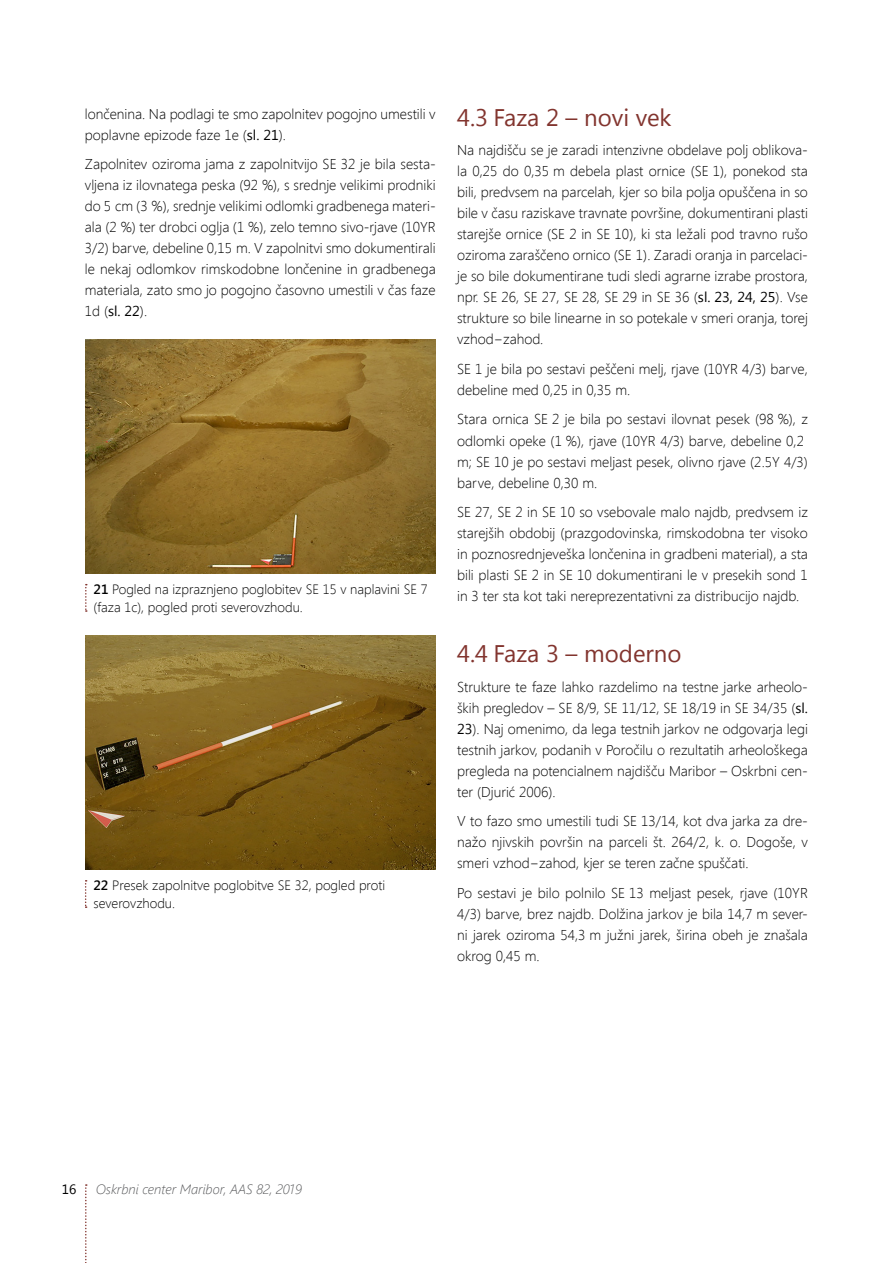
<style>
.page{position:relative;width:893px;height:1263px;background:#fff}
.page>*{position:absolute;margin:0;border:0;box-sizing:border-box;transform-origin:0 0}
.t1{font:24px "Segoe UI";color:#82342e}
.t2{font:300 14.25px/21px "Segoe UI";color:#000;text-align:justify}
.t3{font:300 13.5px/18px "Segoe UI";color:#000}
.t4{font:italic 300 13.5px "Segoe UI";color:#58595b}
.t5{font:13.5px "Segoe UI";color:#000}
.s1{font-weight:400}
.s2{font-weight:600}
</style>
<div class="page">
<svg style="left:85px;top:1184px;width:2px;height:79px"></svg>
<img style="left:85px;top:339px;width:351px;height:234px">
<img style="left:85px;top:635px;width:351px;height:234px">
<svg style="left:85px;top:584px;width:2px;height:28px"></svg>
<svg style="left:85px;top:880px;width:2px;height:28px"></svg>
<p class="t2" style="left:85px;top:103px;width:352px">lončenina. Na podlagi te smo zapolnitev pogojno umestili v poplavne epizode faze 1e (<span class="s1">sl. 21</span>).</p>
<p class="t2" style="left:85px;top:153px;width:352px">Zapolnitev oziroma jama z zapolnitvijo SE 32 je bila sesta&shy;vljena iz ilovnatega peska (92 %), s srednje velikimi prodniki do 5 cm (3 %), srednje velikimi odlomki gradbenega materi&shy;ala (2 %) ter drobci oglja (1 %), zelo temno sivo-rjave (10YR 3/2) barve, debeline 0,15 m. V zapolnitvi smo dokumentirali le nekaj odlomkov rimskodobne lončenine in gradbenega materiala, zato smo jo pogojno časovno umestili v čas faze 1d (<span class="s1">sl. 22</span>).</p>
<p class="t3" style="left:94px;top:579px;width:336px"><span class="s2">21</span> Pogled na izpraznjeno poglobitev SE 15 v naplavini SE 7 (faza 1c), pogled proti severovzhodu.</p>
<p class="t3" style="left:93px;top:876px;width:293px"><span class="s2">22</span> Presek zapolnitve poglobitve SE 32, pogled proti severovzhodu.</p>
<h1 class="t1" style="left:457px;top:101px;width:216px">4.3 Faza 2 – novi vek</h1>
<p class="t2" style="left:457px;top:139px;width:352px">Na najdišču se je zaradi intenzivne obdelave polj oblikova&shy;la 0,25 do 0,35 m debela plast ornice (SE 1), ponekod sta bili, predvsem na parcelah, kjer so bila polja opuščena in so bile v času raziskave travnate površine, dokumentirani plasti starejše ornice (SE 2 in SE 10), ki sta ležali pod travno rušo oziroma zaraščeno ornico (SE 1). Zaradi oranja in parcelaci&shy;je so bile dokumentirane tudi sledi agrarne izrabe prostora, npr. SE 26, SE 27, SE 28, SE 29 in SE 36 (<span class="s1">sl. 23, 24, 25</span>). Vse strukture so bile linearne in so potekale v smeri oranja, torej vzhod−zahod.</p>
<p class="t2" style="left:457px;top:358px;width:352px">SE 1 je bila po sestavi peščeni melj, rjave (10YR 4/3) barve, debeline med 0,25 in 0,35 m.</p>
<p class="t2" style="left:457px;top:408px;width:352px;text-align:left">Stara ornica SE 2 je bila po sestavi ilovnat pesek (98 %), z odlomki opeke (1 %), rjave (10YR 4/3) barve, debeline 0,2 m; SE 10 je po sestavi meljast pesek, olivno rjave (2.5Y 4/3) barve, debeline 0,30 m.</p>
<p class="t2" style="left:457px;top:501px;width:352px">SE 27, SE 2 in SE 10 so vsebovale malo najdb, predvsem iz starejših obdobij (prazgodovinska, rimskodobna ter visoko in poznosrednjeveška lončenina in gradbeni material), a sta bili plasti SE 2 in SE 10 dokumentirani le v presekih sond 1 in 3 ter sta kot taki nereprezentativni za distribucijo najdb.</p>
<h1 class="t1" style="left:457px;top:637px;width:226px">4.4 Faza 3 – moderno</h1>
<p class="t2" style="left:457px;top:675px;width:352px">Strukture te faze lahko razdelimo na testne jarke arheolo&shy;ških pregledov – SE 8/9, SE 11/12, SE 18/19 in SE 34/35 (<span class="s1">sl.<br>23</span>). Naj omenimo, da lega testnih jarkov ne odgovarja legi testnih jarkov, podanih v Poročilu o rezultatih arheološkega pregleda na potencialnem najdišču Maribor – Oskrbni cen&shy;ter (Djurić 2006).</p>
<p class="t2" style="left:457px;top:810px;width:352px">V to fazo smo umestili tudi SE 13/14, kot dva jarka za dre&shy;nažo njivskih površin na parceli št. 264/2, k. o. Dogoše, v smeri vzhod−zahod, kjer se teren začne spuščati.</p>
<p class="t2" style="left:457px;top:881px;width:352px">Po sestavi je bilo polnilo SE 13 meljast pesek, rjave (10YR 4/3) barve, brez najdb. Dolžina jarkov je bila 14,7 m sever&shy;ni jarek oziroma 54,3 m južni jarek, širina obeh je znašala okrog 0,45 m.</p>
<p class="t5" style="left:62px;top:1180px;width:16px">16</p>
<p class="t4" style="left:96px;top:1178px;width:208px">Oskrbni center Maribor, AAS 82, 2019</p>
</div>
